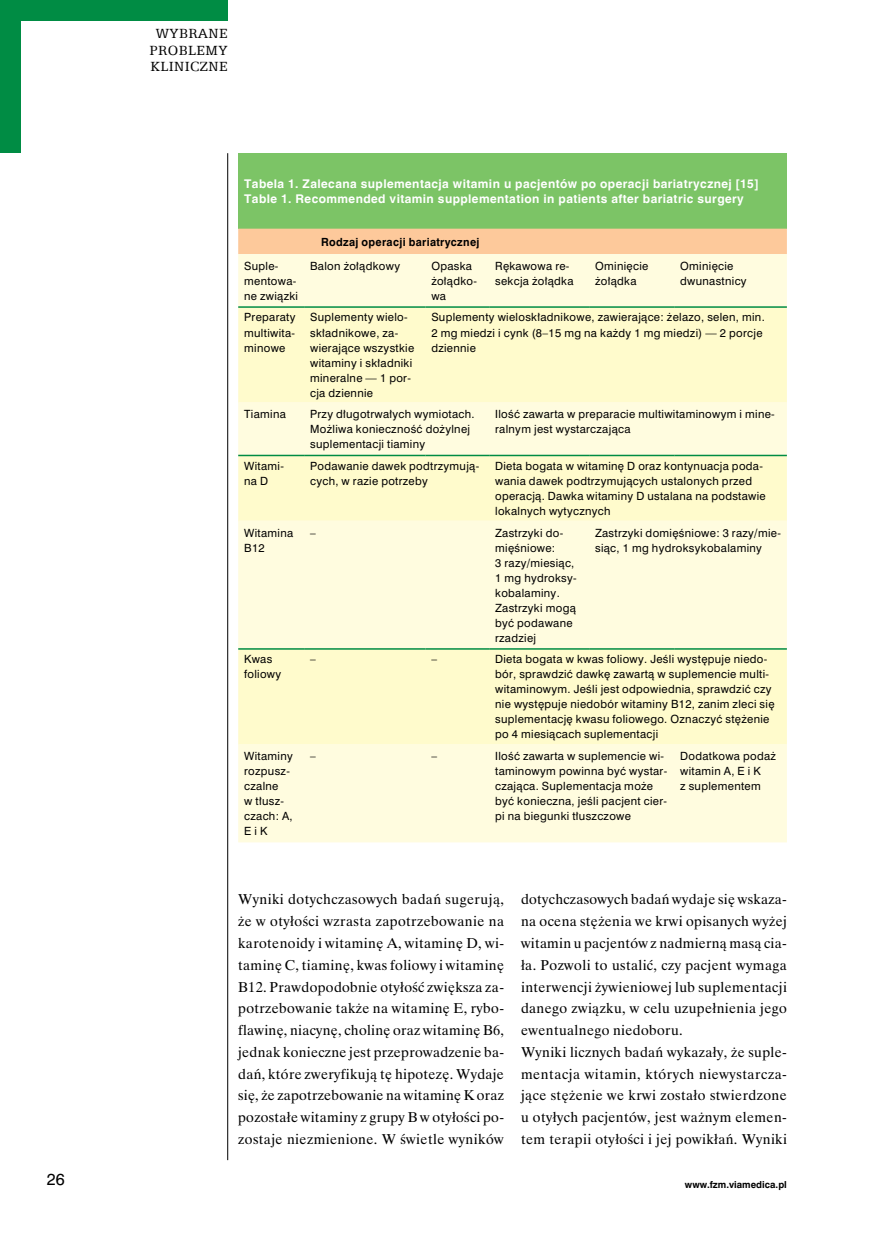
<style>
.page{position:relative;width:872px;height:1234px;background:#fff}
.page>*{position:absolute;margin:0;border:0;box-sizing:border-box;transform-origin:0 0}
.t1{font:15px/16.5px "Egyptian 505 EU";letter-spacing:.03em;color:#000;text-align:center}
.t2{font:15px "Swis 721 PL";color:#000}
.TXT_-_Tekst_-_pierws{font:14.25px/21.8px "Time Ibis EE";letter-spacing:.025em;color:#000;text-align:justify}
.T1_-_Tabela_-_tytuł{font:700 12px "Switzerland";letter-spacing:.035em;color:#fff}
.T3_-_Tabela_-_tekst{font:10.5px/15px "Swis 721 PL";letter-spacing:.03em;color:#000}
.T2_-_Tabela_-_nagłów{font:700 10.5px "Swis 721 PL";letter-spacing:.03em;color:#000}
.t3{font:700 9px "Swis 721 PL";color:#000}
</style>
<div class="page">
<hr style="left:227px;top:153px;width:1px;height:1006px;background:#000">
<div style="left:0;top:0;width:227px;height:21px;background:#008c44"></div>
<div style="left:0;top:0;width:21px;height:153px;background:#008c44"></div>
<div style="left:238px;top:153px;width:549px;height:75px;background:#7cc466"></div>
<div style="left:238px;top:228px;width:549px;height:26px;background:#fdc99b"></div>
<div style="left:238px;top:254px;width:549px;height:588px;background:#fffcdf"></div>
<svg style="left:238px;top:308px;width:549px;height:436px;background:#fefbd3"></svg>
<hr style="left:238px;top:306px;width:66px;height:2px;background:#008c44">
<hr style="left:304px;top:306px;width:121px;height:2px;background:#008c44">
<hr style="left:425px;top:306px;width:64px;height:2px;background:#008c44">
<hr style="left:489px;top:306px;width:100px;height:2px;background:#008c44">
<hr style="left:589px;top:306px;width:85px;height:2px;background:#008c44">
<hr style="left:674px;top:306px;width:113px;height:2px;background:#008c44">
<hr style="left:238px;top:402px;width:66px;height:1px;background:#fffcdf">
<hr style="left:304px;top:402px;width:121px;height:1px;background:#fffcdf">
<hr style="left:425px;top:402px;width:64px;height:1px;background:#fffcdf">
<hr style="left:489px;top:402px;width:100px;height:1px;background:#fffcdf">
<hr style="left:589px;top:402px;width:85px;height:1px;background:#fffcdf">
<hr style="left:674px;top:402px;width:113px;height:1px;background:#fffcdf">
<hr style="left:238px;top:454px;width:66px;height:2px;background:#008c44">
<hr style="left:304px;top:454px;width:121px;height:2px;background:#008c44">
<hr style="left:425px;top:454px;width:64px;height:2px;background:#008c44">
<hr style="left:489px;top:454px;width:100px;height:2px;background:#008c44">
<hr style="left:589px;top:454px;width:85px;height:2px;background:#008c44">
<hr style="left:674px;top:454px;width:113px;height:2px;background:#008c44">
<hr style="left:238px;top:520px;width:66px;height:1px;background:#fffcdf">
<hr style="left:304px;top:520px;width:121px;height:1px;background:#fffcdf">
<hr style="left:425px;top:520px;width:64px;height:1px;background:#fffcdf">
<hr style="left:489px;top:520px;width:100px;height:1px;background:#fffcdf">
<hr style="left:589px;top:520px;width:85px;height:1px;background:#fffcdf">
<hr style="left:674px;top:520px;width:113px;height:1px;background:#fffcdf">
<hr style="left:238px;top:648px;width:66px;height:1px;background:#008c44">
<hr style="left:304px;top:648px;width:121px;height:1px;background:#008c44">
<hr style="left:425px;top:648px;width:64px;height:1px;background:#008c44">
<hr style="left:489px;top:648px;width:100px;height:1px;background:#008c44">
<hr style="left:589px;top:648px;width:85px;height:1px;background:#008c44">
<hr style="left:674px;top:648px;width:113px;height:1px;background:#008c44">
<hr style="left:238px;top:744px;width:66px;height:1px;background:#fffcdf">
<hr style="left:304px;top:744px;width:121px;height:1px;background:#fffcdf">
<hr style="left:425px;top:744px;width:64px;height:1px;background:#fffcdf">
<hr style="left:489px;top:744px;width:100px;height:1px;background:#fffcdf">
<hr style="left:589px;top:744px;width:85px;height:1px;background:#fffcdf">
<hr style="left:674px;top:744px;width:113px;height:1px;background:#fffcdf">
<h1 class="t1" style="left:149px;top:25px;width:79px">WYBRANE<br>PROBLEMY<br>KLINICZNE</h1>
<p class="T1_-_Tabela_-_tytuł" style="left:244px;top:177px;width:515px">Tabela 1. Zalecana suplementacja witamin u pacjentów po operacji bariatrycznej [15]</p>
<p class="T1_-_Tabela_-_tytuł" style="left:244px;top:192px;width:501px">Table 1. Recommended vitamin supplementation in patients after bariatric surgery</p>
<p class="T2_-_Tabela_-_nagłów" style="left:321px;top:235px;width:160px">Rodzaj operacji bariatrycznej</p>
<p class="T3_-_Tabela_-_tekst" style="left:244px;top:258px;width:55px">Suple&shy;mentowa&shy;ne związki</p>
<p class="T3_-_Tabela_-_tekst" style="left:310px;top:258px;width:91px">Balon żołądkowy</p>
<p class="T3_-_Tabela_-_tekst" style="left:431px;top:258px;width:47px">Opaska żołądko&shy;wa</p>
<p class="T3_-_Tabela_-_tekst" style="left:495px;top:258px;width:80px">Rękawowa re&shy;sekcja żołądka</p>
<p class="T3_-_Tabela_-_tekst" style="left:595px;top:258px;width:55px">Ominięcie żołądka</p>
<p class="T3_-_Tabela_-_tekst" style="left:680px;top:258px;width:68px">Ominięcie dwunastnicy</p>
<p class="T3_-_Tabela_-_tekst" style="left:244px;top:310px;width:53px;text-align:justify">Preparaty multiwita&shy;minowe</p>
<p class="T3_-_Tabela_-_tekst" style="left:310px;top:310px;width:106px">Suplementy wielo&shy;składnikowe, za&shy;wierające wszystkie witaminy i składniki mineralne — 1 por&shy;cja dziennie</p>
<p class="T3_-_Tabela_-_tekst" style="left:431px;top:310px;width:335px">Suplementy wieloskładnikowe, zawierające: żelazo, selen, min.<br>2 mg miedzi i cynk (8–15 mg na każdy 1 mg miedzi) — 2 porcje dziennie</p>
<p class="T3_-_Tabela_-_tekst" style="left:244px;top:406px;width:43px">Tiamina</p>
<p class="T3_-_Tabela_-_tekst" style="left:310px;top:406px;width:166px">Przy długotrwałych wymiotach.<br>Możliwa konieczność dożylnej suplementacji tiaminy</p>
<p class="T3_-_Tabela_-_tekst" style="left:495px;top:406px;width:281px">Ilość zawarta w preparacie multiwitaminowym i mine&shy;ralnym jest wystarczająca</p>
<p class="T3_-_Tabela_-_tekst" style="left:244px;top:458px;width:41px">Witami&shy;na D</p>
<p class="T3_-_Tabela_-_tekst" style="left:310px;top:458px;width:171px">Podawanie dawek podtrzymują&shy;cych, w razie potrzeby</p>
<p class="T3_-_Tabela_-_tekst" style="left:495px;top:458px;width:272px">Dieta bogata w witaminę D oraz kontynuacja poda&shy;wania dawek podtrzymujących ustalonych przed operacją. Dawka witaminy D ustalana na podstawie lokalnych wytycznych</p>
<p class="T3_-_Tabela_-_tekst" style="left:244px;top:525px;width:51px">Witamina<br>B12</p>
<p class="T3_-_Tabela_-_tekst" style="left:310px;top:525px;width:7px">–</p>
<p class="T3_-_Tabela_-_tekst" style="left:495px;top:525px;width:83px">Zastrzyki do&shy;mięśniowe:<br>3 razy/miesiąc,<br>1 mg hydroksy&shy;kobalaminy.<br>Zastrzyki mogą być podawane rzadziej</p>
<p class="T3_-_Tabela_-_tekst" style="left:595px;top:525px;width:187px">Zastrzyki domięśniowe: 3 razy/mie&shy;siąc, 1 mg hydroksykobalaminy</p>
<p class="T3_-_Tabela_-_tekst" style="left:244px;top:651px;width:39px">Kwas foliowy</p>
<p class="T3_-_Tabela_-_tekst" style="left:310px;top:651px;width:7px">–</p>
<p class="T3_-_Tabela_-_tekst" style="left:431px;top:651px;width:7px">–</p>
<p class="T3_-_Tabela_-_tekst" style="left:495px;top:651px;width:281px">Dieta bogata w kwas foliowy. Jeśli występuje niedo&shy;bór, sprawdzić dawkę zawartą w suplemencie multi&shy;witaminowym. Jeśli jest odpowiednia, sprawdzić czy nie występuje niedobór witaminy B12, zanim zleci się suplementację kwasu foliowego. Oznaczyć stężenie po 4 miesiącach suplementacji</p>
<p class="T3_-_Tabela_-_tekst" style="left:244px;top:748px;width:50px">Witaminy rozpusz&shy;czalne<br>w tłusz&shy;czach: A,<br>E i K</p>
<p class="T3_-_Tabela_-_tekst" style="left:310px;top:748px;width:7px">–</p>
<p class="T3_-_Tabela_-_tekst" style="left:431px;top:748px;width:7px">–</p>
<p class="T3_-_Tabela_-_tekst" style="left:495px;top:748px;width:173px">Ilość zawarta w suplemencie wi&shy;taminowym powinna być wystar&shy;czająca. Suplementacja może być konieczna, jeśli pacjent cier&shy;pi na biegunki tłuszczowe</p>
<p class="T3_-_Tabela_-_tekst" style="left:680px;top:748px;width:97px">Dodatkowa podaż witamin A, E i K<br>z suplementem</p>
<p class="TXT_-_Tekst_-_pierws" style="left:238px;top:888px;width:267px">Wyniki dotychczasowych badań sugerują, że w otyłości wzrasta zapotrzebowanie na karotenoidy i witaminę A, witaminę D, wi&shy;taminę C, tiaminę, kwas foliowy i witaminę B12. Prawdopodobnie otyłość zwiększa za&shy;potrzebowanie także na witaminę E, rybo&shy;flawinę, niacynę, cholinę oraz witaminę B6, jednak konieczne jest przeprowadzenie ba&shy;dań, które zweryfikują tę hipotezę. Wydaje się, że zapotrzebowanie na witaminę K oraz pozostałe witaminy z grupy B w otyłości po&shy;zostaje niezmienione. W świetle wyników</p>
<p class="TXT_-_Tekst_-_pierws" style="left:521px;top:888px;width:267px">dotychczasowych badań wydaje się wskaza&shy;na ocena stężenia we krwi opisanych wyżej witamin u pacjentów z nadmierną masą cia&shy;ła. Pozwoli to ustalić, czy pacjent wymaga interwencji żywieniowej lub suplementacji danego związku, w celu uzupełnienia jego ewentualnego niedoboru.</p>
<p class="TXT_-_Tekst_-_pierws" style="left:521px;top:1040px;width:267px">Wyniki licznych badań wykazały, że suple&shy;mentacja witamin, których niewystarcza&shy;jące stężenie we krwi zostało stwierdzone u otyłych pacjentów, jest ważnym elemen&shy;tem terapii otyłości i jej powikłań. Wyniki</p>
<h1 class="t2" style="left:47px;top:1169px;width:19px">26</h1>
<p class="t3" style="left:685px;top:1178px;width:103px">www.fzm.viamedica.pl</p>
</div>
